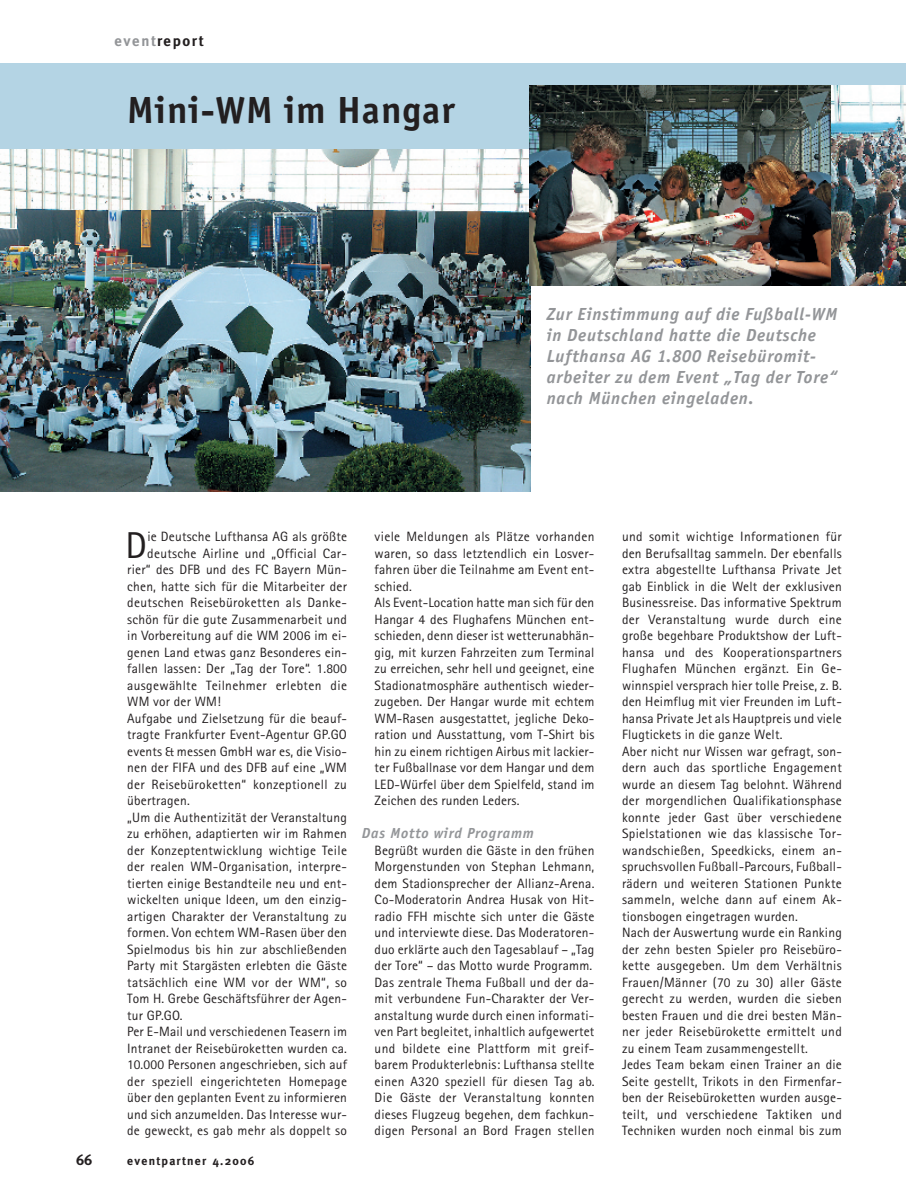
<style>
.page{position:relative;width:906px;height:1191px;background:#fff}
.page>*{position:absolute;margin:0;border:0;box-sizing:border-box;transform-origin:0 0}
.t1{font:700 39px "Officina Sans";letter-spacing:.025em;color:#231f20}
.t2{font:37.35px "Rotis Sans Serif";color:#231f20}
.t3{font:italic 700 18px/21px "Officina Sans";letter-spacing:.04em;color:#939598}
.t4{font:italic 700 15px "Officina Sans";letter-spacing:.05em;color:#939598}
.t5{font:700 15px "Meta";letter-spacing:.105em;color:#231f20}
.t6{font:13.5px/16.5px "Rotis Sans Serif";letter-spacing:.015em;color:#231f20}
.t7{font:700 12px "Meta";letter-spacing:.105em;color:#231f20}
.s1{color:#939598}
</style>
<div class="page">
<img style="left:0;top:63px;width:906px;height:429px">
<p class="t5" style="left:114px;top:35px;width:91px"><span class="s1">event</span>report</p>
<h1 class="t1" style="left:127px;top:95px;width:329px">Mini-WM im Hangar</h1>
<h3 class="t3" style="left:547px;top:305px;width:292px">Zur Einstimmung auf die Fußball-WM in Deutschland hatte die Deutsche Lufthansa AG 1.800 Reisebüromit&shy;arbeiter zu dem Event „Tag der Tore“ nach München eingeladen.</h3>
<h2 class="t2" style="left:126px;top:532px;width:23px">D</h2>
<p class="t6" style="left:147px;top:529px;width:201px">ie Deutsche Lufthansa AG als größte</p>
<p class="t6" style="left:147px;top:546px;width:201px">deutsche Airline und „Official Car-</p>
<p class="t6" style="left:127px;top:562px;width:221px">rier“ des DFB und des FC Bayern Mün-</p>
<p class="t6" style="left:127px;top:579px;width:221px">chen, hatte sich für die Mitarbeiter der</p>
<p class="t6" style="left:127px;top:595px;width:221px">deutschen Reisebüroketten als Danke-</p>
<p class="t6" style="left:127px;top:612px;width:221px">schön für die gute Zusammenarbeit und</p>
<p class="t6" style="left:127px;top:628px;width:221px">in Vorbereitung auf die WM 2006 im ei-</p>
<p class="t6" style="left:127px;top:645px;width:221px">genen Land etwas ganz Besonderes ein-</p>
<p class="t6" style="left:127px;top:661px;width:221px">fallen lassen: Der „Tag der Tore“. 1.800</p>
<p class="t6" style="left:127px;top:678px;width:221px">ausgewählte Teilnehmer erlebten die</p>
<p class="t6" style="left:127px;top:694px;width:95px">WM vor der WM!</p>
<p class="t6" style="left:127px;top:711px;width:221px">Aufgabe und Zielsetzung für die beauf-</p>
<p class="t6" style="left:127px;top:727px;width:221px">tragte Frankfurter Event-Agentur GP.GO</p>
<p class="t6" style="left:127px;top:744px;width:221px">events &amp; messen GmbH war es, die Visio-</p>
<p class="t6" style="left:127px;top:760px;width:221px">nen der FIFA und des DFB auf eine „WM</p>
<p class="t6" style="left:127px;top:777px;width:221px">der Reisebüroketten“ konzeptionell zu</p>
<p class="t6" style="left:127px;top:793px;width:64px">übertragen.</p>
<p class="t6" style="left:127px;top:810px;width:221px">„Um die Authentizität der Veranstaltung</p>
<p class="t6" style="left:127px;top:826px;width:221px">zu erhöhen, adaptierten wir im Rahmen</p>
<p class="t6" style="left:127px;top:843px;width:221px">der Konzeptentwicklung wichtige Teile</p>
<p class="t6" style="left:127px;top:859px;width:221px">der realen WM-Organisation, interpre-</p>
<p class="t6" style="left:127px;top:876px;width:221px">tierten einige Bestandteile neu und ent-</p>
<p class="t6" style="left:127px;top:892px;width:221px">wickelten unique Ideen, um den einzig-</p>
<p class="t6" style="left:127px;top:909px;width:221px">artigen Charakter der Veranstaltung zu</p>
<p class="t6" style="left:127px;top:925px;width:221px">formen. Von echtem WM-Rasen über den</p>
<p class="t6" style="left:127px;top:942px;width:221px">Spielmodus bis hin zur abschließenden</p>
<p class="t6" style="left:127px;top:958px;width:221px">Party mit Stargästen erlebten die Gäste</p>
<p class="t6" style="left:127px;top:975px;width:221px">tatsächlich eine WM vor der WM“, so</p>
<p class="t6" style="left:127px;top:991px;width:221px">Tom H. Grebe Geschäftsführer der Agen-</p>
<p class="t6" style="left:127px;top:1008px;width:57px">tur GP.GO.</p>
<p class="t6" style="left:127px;top:1024px;width:221px">Per E-Mail und verschiedenen Teasern im</p>
<p class="t6" style="left:127px;top:1041px;width:221px">Intranet der Reisebüroketten wurden ca.</p>
<p class="t6" style="left:127px;top:1057px;width:221px">10.000 Personen angeschrieben, sich auf</p>
<p class="t6" style="left:127px;top:1074px;width:221px">der speziell eingerichteten Homepage</p>
<p class="t6" style="left:127px;top:1090px;width:221px">über den geplanten Event zu informieren</p>
<p class="t6" style="left:127px;top:1107px;width:221px">und sich anzumelden. Das Interesse wur-</p>
<p class="t6" style="left:127px;top:1123px;width:221px">de geweckt, es gab mehr als doppelt so</p>
<p class="t5" style="left:76px;top:1153px;width:18px">66</p>
<p class="t7" style="left:127px;top:1155px;width:129px">eventpartner 4.2006</p>
<p class="t6" style="left:375px;top:529px;width:221px">viele Meldungen als Plätze vorhanden waren, so dass letztendlich ein Losver&shy;fahren über die Teilnahme am Event ent&shy;schied.<br>Als Event-Location hatte man sich für den Hangar 4 des Flughafens München ent&shy;schieden, denn dieser ist wetterunabhän&shy;gig, mit kurzen Fahrzeiten zum Terminal zu erreichen, sehr hell und geeignet, eine Stadionatmosphäre authentisch wieder&shy;zugeben. Der Hangar wurde mit echtem WM-Rasen ausgestattet, jegliche Deko&shy;ration und Ausstattung, vom T-Shirt bis hin zu einem richtigen Airbus mit lackier&shy;ter Fußballnase vor dem Hangar und dem LED-Würfel über dem Spielfeld, stand im Zeichen des runden Leders.</p>
<p class="t4" style="left:362px;top:827px;width:174px">Das Motto wird Programm</p>
<p class="t6" style="left:375px;top:843px;width:221px">Begrüßt wurden die Gäste in den frühen Morgenstunden von Stephan Lehmann, dem Stadionsprecher der Allianz-Arena.<br>Co-Moderatorin Andrea Husak von Hit&shy;radio FFH mischte sich unter die Gäste und interviewte diese. Das Moderatoren&shy;duo erklärte auch den Tagesablauf – „Tag der Tore“ – das Motto wurde Programm.<br>Das zentrale Thema Fußball und der da&shy;mit verbundene Fun-Charakter der Ver&shy;anstaltung wurde durch einen informati&shy;ven Part begleitet, inhaltlich aufgewertet und bildete eine Plattform mit greif&shy;barem Produkterlebnis: Lufthansa stellte einen A320 speziell für diesen Tag ab.<br>Die Gäste der Veranstaltung konnten dieses Flugzeug begehen, dem fachkun&shy;digen Personal an Bord Fragen stellen</p>
<p class="t6" style="left:622px;top:529px;width:221px">und somit wichtige Informationen für den Berufsalltag sammeln. Der ebenfalls extra abgestellte Lufthansa Private Jet gab Einblick in die Welt der exklusiven Businessreise. Das informative Spektrum der Veranstaltung wurde durch eine große begehbare Produktshow der Luft&shy;hansa und des Kooperationspartners Flughafen München ergänzt. Ein Ge&shy;winnspiel versprach hier tolle Preise, z. B. den Heimflug mit vier Freunden im Luft&shy;hansa Private Jet als Hauptpreis und viele Flugtickets in die ganze Welt.<br>Aber nicht nur Wissen war gefragt, son&shy;dern auch das sportliche Engagement wurde an diesem Tag belohnt. Während der morgendlichen Qualifikationsphase konnte jeder Gast über verschiedene Spielstationen wie das klassische Tor&shy;wandschießen, Speedkicks, einem an&shy;spruchsvollen Fußball-Parcours, Fußball&shy;rädern und weiteren Stationen Punkte sammeln, welche dann auf einem Ak&shy;tionsbogen eingetragen wurden.<br>Nach der Auswertung wurde ein Ranking der zehn besten Spieler pro Reisebüro&shy;kette ausgegeben. Um dem Verhältnis Frauen/Männer (70 zu 30) aller Gäste gerecht zu werden, wurden die sieben besten Frauen und die drei besten Män&shy;ner jeder Reisebürokette ermittelt und zu einem Team zusammengestellt.<br>Jedes Team bekam einen Trainer an die Seite gestellt, Trikots in den Firmenfar&shy;ben der Reisebüroketten wurden ausge&shy;teilt, und verschiedene Taktiken und Techniken wurden noch einmal bis zum</p>
</div>
